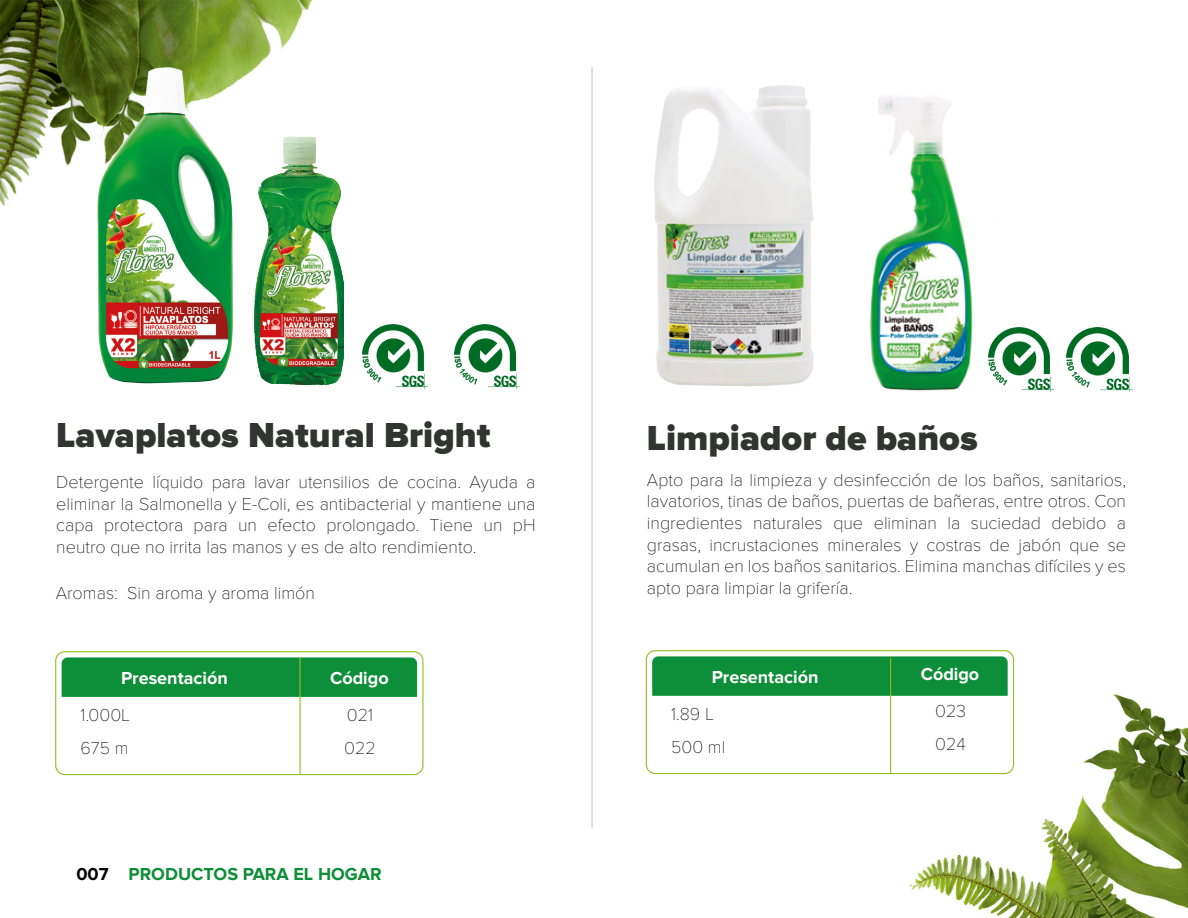
<style>
.page{position:relative;width:1188px;height:918px;background:#fff}
.page>*{position:absolute;margin:0;border:0;box-sizing:border-box;transform-origin:0 0}
.t1{font:900 36px "Proxima Nova";color:#313530}
.t2{font:100 18px/21.6px "Proxima Nova T";color:#000;text-align:justify}
.t3{font:700 18px "Proxima Nova";color:#fff}
.t4{font:700 18px "Proxima Nova";color:#0d8e38}
.s1{color:#000}
</style>
<div class="page">
<img style="left:0;top:0;width:1188px;height:918px">
<div style="left:55px;top:651px;width:369px;height:124px;border:1px solid #95bd20;border-radius:9px"></div>
<div style="left:646px;top:650px;width:368px;height:124px;border:1px solid #95bd20;border-radius:9px"></div>
<img style="left:363px;top:324px;width:65px;height:64px">
<img style="left:454px;top:324px;width:66px;height:64px">
<img style="left:1021px;top:327px;width:33px;height:64px">
<img style="left:1067px;top:327px;width:66px;height:64px">
<div style="left:62px;top:657px;width:355px;height:40px;background:#0d8e38"></div>
<hr style="left:300px;top:657px;width:1px;height:118px;background:#95bd20">
<div style="left:652px;top:656px;width:356px;height:40px;background:#0d8e38"></div>
<hr style="left:890px;top:658px;width:1px;height:116px;background:#95bd20">
<hr style="left:591px;top:67px;width:2px;height:761px;background:#dddddb">
<img style="left:78px;top:55px;width:180px;height:337px">
<img style="left:246px;top:126px;width:97px;height:266px">
<img style="left:603px;top:63px;width:261px;height:347px">
<img style="left:825px;top:67px;width:196px;height:343px">
<h1 class="t1" style="left:56px;top:414px;width:436px">Lavaplatos Natural Bright</h1>
<p class="t2" style="left:56px;top:471px;width:481px">Detergente líquido para lavar utensilios de cocina. Ayuda a eliminar la Salmonella y E-Coli, es antibacterial y mantiene una capa protectora para un efecto prolongado. Tiene un pH neutro que no irrita las manos y es de alto rendimiento.</p>
<p class="t2" style="left:56px;top:582px;width:261px">Aromas: Sin aroma y aroma limón</p>
<p class="t3" style="left:121px;top:667px;width:108px">Presentación</p>
<p class="t3" style="left:330px;top:667px;width:60px">Código</p>
<p class="t2" style="left:81px;top:705px;width:51px">1.000L</p>
<p class="t2" style="left:347px;top:705px;width:28px">021</p>
<p class="t2" style="left:81px;top:738px;width:50px">675 m</p>
<p class="t2" style="left:344px;top:738px;width:33px">022</p>
<p class="t4" style="left:76px;top:864px;width:307px"><span class="s1">007</span> PRODUCTOS PARA EL HOGAR</p>
<h1 class="t1" style="left:647px;top:417px;width:332px">Limpiador de baños</h1>
<p class="t2" style="left:647px;top:469px;width:481px">Apto para la limpieza y desinfección de los baños, sanitarios, lavatorios, tinas de baños, puertas de bañeras, entre otros. Con ingredientes naturales que eliminan la suciedad debido a grasas, incrustaciones minerales y costras de jabón que se acumulan en los baños sanitarios. Elimina manchas difíciles y es apto para limpiar la grifería.</p>
<p class="t3" style="left:712px;top:666px;width:108px">Presentación</p>
<p class="t3" style="left:921px;top:663px;width:60px">Código</p>
<p class="t2" style="left:671px;top:704px;width:44px">1.89 L</p>
<p class="t2" style="left:935px;top:701px;width:32px">023</p>
<p class="t2" style="left:671px;top:737px;width:56px">500 ml</p>
<p class="t2" style="left:935px;top:734px;width:32px">024</p>
</div>
